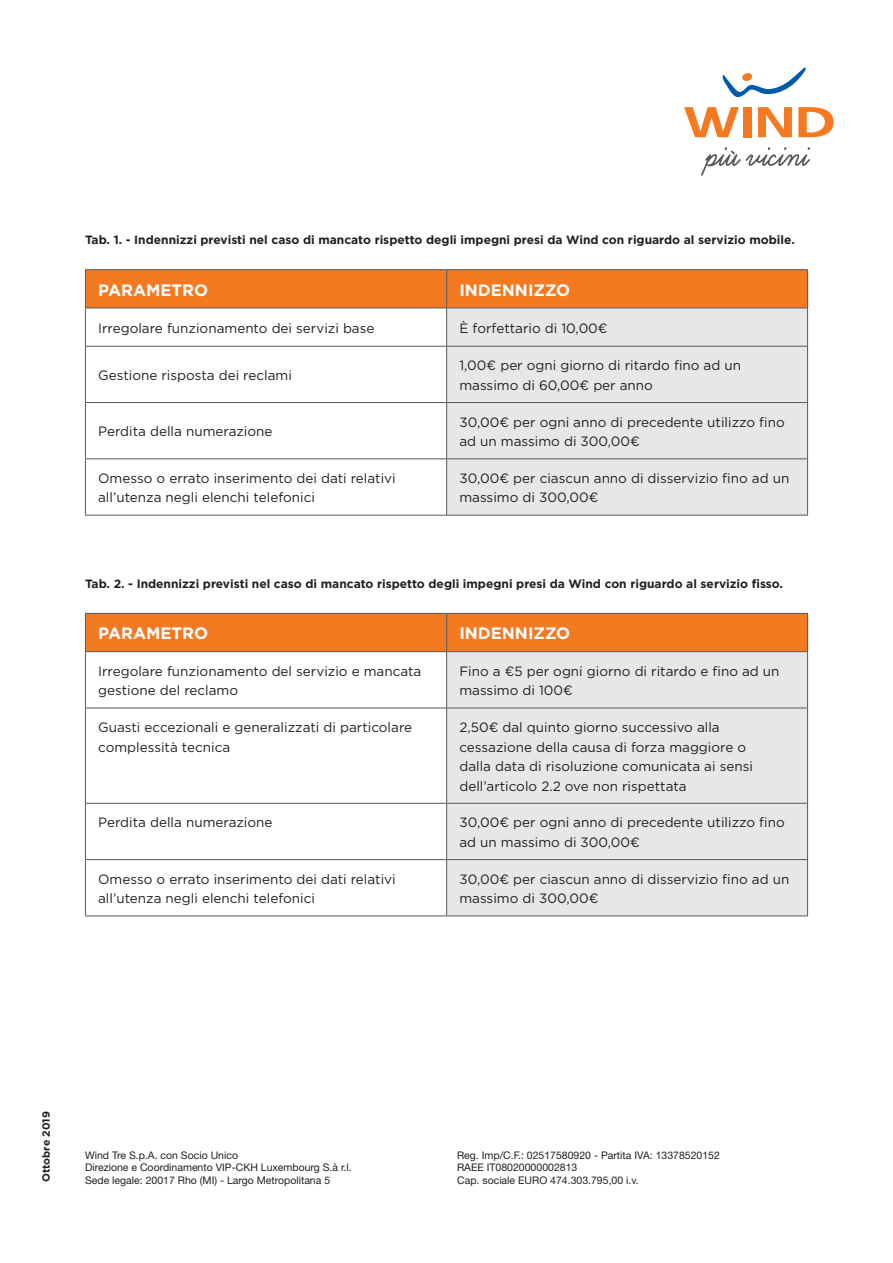
<style>
.page{position:relative;width:893px;height:1263px;background:#fff}
.page>*{position:absolute;margin:0;border:0;box-sizing:border-box;transform-origin:0 0}
.t1{font:700 16.5px "Gotham";color:#fff}
.t2{font:13.5px/19.5px "Gotham";color:#231f20}
.t3{font:700 12px "Gotham";color:#231f20}
.t4{font:10.5px/12.6px "Helvetica Neue LT Pro";color:#231f20}
.t5{font:700 10.5px "Gotham";color:#231f20}
</style>
<div class="page">
<svg style="left:722px;top:67px;width:84px;height:30px"></svg>
<div style="left:743px;top:107px;width:8px;height:30px;background:#f47921"></div>
<svg style="left:758px;top:107px;width:34px;height:30px"></svg>
<svg style="left:798px;top:107px;width:35px;height:30px"></svg>
<svg style="left:684px;top:107px;width:55px;height:30px"></svg>
<svg style="left:701px;top:147px;width:109px;height:29px"></svg>
<div style="left:86px;top:270px;width:721px;height:38px;background:#f47921"></div>
<div style="left:447px;top:309px;width:360px;height:206px;background:#e6e7e9"></div>
<hr style="left:85px;top:269px;width:362px;height:1px;background:#57585a">
<hr style="left:85px;top:270px;width:1px;height:38px;background:#57585a">
<hr style="left:447px;top:269px;width:361px;height:1px;background:#57585a">
<hr style="left:446px;top:270px;width:1px;height:38px;background:#57585a">
<hr style="left:807px;top:270px;width:1px;height:38px;background:#57585a">
<hr style="left:85px;top:308px;width:362px;height:1px;background:#57585a">
<hr style="left:85px;top:308px;width:1px;height:38px;background:#57585a">
<hr style="left:447px;top:308px;width:361px;height:1px;background:#57585a">
<hr style="left:446px;top:308px;width:1px;height:38px;background:#57585a">
<hr style="left:807px;top:308px;width:1px;height:38px;background:#57585a">
<hr style="left:85px;top:346px;width:362px;height:1px;background:#57585a">
<hr style="left:85px;top:347px;width:1px;height:55px;background:#57585a">
<hr style="left:447px;top:346px;width:361px;height:1px;background:#57585a">
<hr style="left:446px;top:347px;width:1px;height:55px;background:#57585a">
<hr style="left:807px;top:347px;width:1px;height:55px;background:#57585a">
<hr style="left:85px;top:402px;width:362px;height:1px;background:#57585a">
<hr style="left:85px;top:403px;width:1px;height:55px;background:#57585a">
<hr style="left:447px;top:402px;width:361px;height:1px;background:#57585a">
<hr style="left:446px;top:403px;width:1px;height:55px;background:#57585a">
<hr style="left:807px;top:403px;width:1px;height:55px;background:#57585a">
<hr style="left:85px;top:458px;width:362px;height:1px;background:#57585a">
<hr style="left:85px;top:459px;width:1px;height:56px;background:#57585a">
<hr style="left:447px;top:458px;width:361px;height:1px;background:#57585a">
<hr style="left:446px;top:459px;width:1px;height:56px;background:#57585a">
<hr style="left:807px;top:459px;width:1px;height:56px;background:#57585a">
<hr style="left:85px;top:515px;width:362px;height:1px;background:#57585a">
<hr style="left:447px;top:515px;width:361px;height:1px;background:#57585a">
<div style="left:86px;top:614px;width:721px;height:37px;background:#f47921"></div>
<div style="left:447px;top:652px;width:360px;height:263px;background:#e6e7e9"></div>
<hr style="left:85px;top:613px;width:362px;height:1px;background:#57585a">
<hr style="left:85px;top:614px;width:1px;height:37px;background:#57585a">
<hr style="left:447px;top:613px;width:361px;height:1px;background:#57585a">
<hr style="left:446px;top:614px;width:1px;height:37px;background:#57585a">
<hr style="left:807px;top:614px;width:1px;height:37px;background:#57585a">
<hr style="left:85px;top:651px;width:362px;height:1px;background:#57585a">
<hr style="left:85px;top:652px;width:1px;height:56px;background:#57585a">
<hr style="left:447px;top:651px;width:361px;height:1px;background:#57585a">
<hr style="left:446px;top:652px;width:1px;height:56px;background:#57585a">
<hr style="left:807px;top:652px;width:1px;height:56px;background:#57585a">
<hr style="left:85px;top:708px;width:362px;height:1px;background:#57585a">
<hr style="left:85px;top:708px;width:1px;height:95px;background:#57585a">
<hr style="left:447px;top:708px;width:361px;height:1px;background:#57585a">
<hr style="left:446px;top:708px;width:1px;height:95px;background:#57585a">
<hr style="left:807px;top:708px;width:1px;height:95px;background:#57585a">
<hr style="left:85px;top:803px;width:362px;height:1px;background:#57585a">
<hr style="left:85px;top:804px;width:1px;height:55px;background:#57585a">
<hr style="left:447px;top:803px;width:361px;height:1px;background:#57585a">
<hr style="left:446px;top:804px;width:1px;height:55px;background:#57585a">
<hr style="left:807px;top:804px;width:1px;height:55px;background:#57585a">
<hr style="left:85px;top:859px;width:362px;height:1px;background:#57585a">
<hr style="left:85px;top:860px;width:1px;height:55px;background:#57585a">
<hr style="left:447px;top:859px;width:361px;height:1px;background:#57585a">
<hr style="left:446px;top:860px;width:1px;height:55px;background:#57585a">
<hr style="left:807px;top:860px;width:1px;height:55px;background:#57585a">
<hr style="left:85px;top:915px;width:362px;height:1px;background:#57585a">
<hr style="left:447px;top:915px;width:361px;height:1px;background:#57585a">
<p class="t3" style="left:85px;top:233px;width:711px">Tab. 1. - Indennizzi previsti nel caso di mancato rispetto degli impegni presi da Wind con riguardo al servizio mobile.</p>
<p class="t1" style="left:98px;top:280px;width:111px">PARAMETRO</p>
<p class="t1" style="left:459px;top:280px;width:112px">INDENNIZZO</p>
<p class="t2" style="left:98px;top:318px;width:278px">Irregolare funzionamento dei servizi base</p>
<p class="t2" style="left:459px;top:318px;width:150px">È forfettario di 10,00¤</p>
<p class="t2" style="left:98px;top:365px;width:195px">Gestione risposta dei reclami</p>
<p class="t2" style="left:459px;top:355px;width:283px">1,00¤ per ogni giorno di ritardo fino ad un massimo di 60,00¤ per anno</p>
<p class="t2" style="left:98px;top:422px;width:176px">Perdita della numerazione</p>
<p class="t2" style="left:459px;top:412px;width:327px">30,00¤ per ogni anno di precedente utilizzo fino ad un massimo di 300,00¤</p>
<p class="t2" style="left:98px;top:468px;width:299px">Omesso o errato inserimento dei dati relativi all’utenza negli elenchi telefonici</p>
<p class="t2" style="left:459px;top:468px;width:331px">30,00¤ per ciascun anno di disservizio fino ad un massimo di 300,00¤</p>
<p class="t3" style="left:85px;top:576px;width:699px">Tab. 2. - Indennizzi previsti nel caso di mancato rispetto degli impegni presi da Wind con riguardo al servizio fisso.</p>
<p class="t1" style="left:98px;top:624px;width:111px">PARAMETRO</p>
<p class="t1" style="left:459px;top:624px;width:112px">INDENNIZZO</p>
<p class="t2" style="left:98px;top:661px;width:325px">Irregolare funzionamento del servizio e mancata gestione del reclamo</p>
<p class="t2" style="left:459px;top:661px;width:322px">Fino a ¤5 per ogni giorno di ritardo e fino ad un massimo di 100¤</p>
<p class="t2" style="left:98px;top:717px;width:315px">Guasti eccezionali e generalizzati di particolare complessità tecnica</p>
<p class="t2" style="left:459px;top:717px;width:295px">2,50¤ dal quinto giorno successivo alla cessazione della causa di forza maggiore o dalla data di risoluzione comunicata ai sensi dell’articolo 2.2 ove non rispettata</p>
<p class="t2" style="left:98px;top:812px;width:176px">Perdita della numerazione</p>
<p class="t2" style="left:459px;top:812px;width:327px">30,00¤ per ogni anno di precedente utilizzo fino ad un massimo di 300,00¤</p>
<p class="t2" style="left:98px;top:869px;width:299px">Omesso o errato inserimento dei dati relativi all’utenza negli elenchi telefonici</p>
<p class="t2" style="left:459px;top:869px;width:331px">30,00¤ per ciascun anno di disservizio fino ad un massimo di 300,00¤</p>
<p class="t5" style="left:40px;top:1182px;width:72px;rotate:-90deg">Ottobre 2019</p>
<p class="t4" style="left:85px;top:1148px;width:268px">Wind Tre S.p.A. con Socio Unico<br>Direzione e Coordinamento VIP-CKH Luxembourg S.à r.l.<br>Sede legale: 20017 Rho (MI) - Largo Metropolitana 5</p>
<p class="t4" style="left:457px;top:1148px;width:264px">Reg. Imp/C.F.: 02517580920 - Partita IVA: 13378520152<br>RAEE IT08020000002813</p>
<p class="t4" style="left:457px;top:1174px;width:183px">Cap. sociale EURO 474.303.795,00 i.v.</p>
</div>
